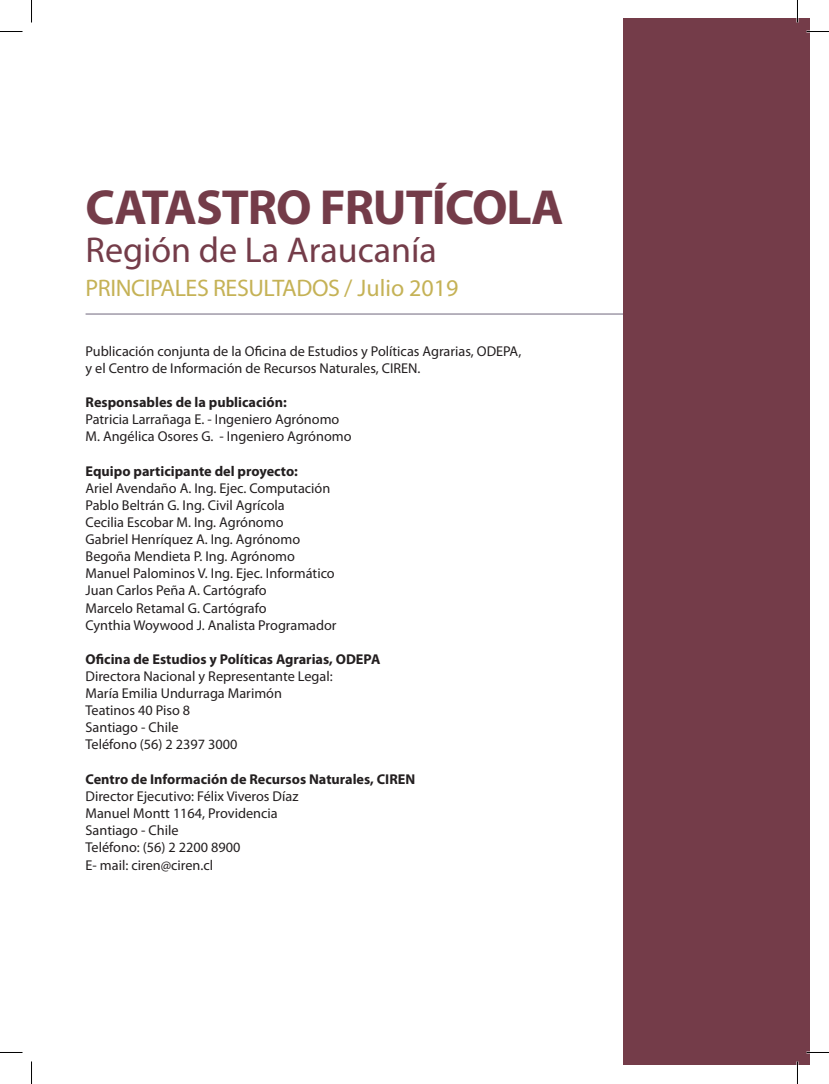
<style>
.page{position:relative;width:829px;height:1084px;background:#fff}
.page>*{position:absolute;margin:0;border:0;box-sizing:border-box;transform-origin:0 0}
.t1{font:700 49.5px "Myriad Pro";letter-spacing:-.02em;color:#743c49}
.t2{font:36px "Myriad Pro";color:#743c49}
.t3{font:24px "Myriad Pro";letter-spacing:-.015em;color:#c5b256}
.t4{font:14.25px/17.1px "Myriad Pro";color:#231f20}
.t5{font:700 14.25px "Myriad Pro";color:#231f20}
</style>
<div class="page">
<hr style="left:86px;top:314px;width:657px;height:1px;background:#70667d">
<div style="left:623px;top:19px;width:174px;height:1046px;background:#743c49"></div>
<div style="left:797px;top:19px;width:13px;height:1046px;background:#743c49"></div>
<hr style="left:806px;top:1051px;width:22px;height:2px;background:#fff">
<hr style="left:796px;top:0;width:2px;height:23px;background:#fff">
<hr style="left:796px;top:1061px;width:2px;height:22px;background:#fff">
<svg style="left:0;top:31px;width:22px;height:1px"></svg>
<svg style="left:806px;top:31px;width:22px;height:1px"></svg>
<svg style="left:0;top:1052px;width:22px;height:1px"></svg>
<svg style="left:806px;top:1052px;width:22px;height:1px"></svg>
<svg style="left:31px;top:0;width:1px;height:23px"></svg>
<svg style="left:31px;top:1061px;width:1px;height:22px"></svg>
<svg style="left:797px;top:0;width:1px;height:23px"></svg>
<svg style="left:797px;top:1061px;width:1px;height:22px"></svg>
<h1 class="t1" style="left:86px;top:175px;width:479px">CATASTRO FRUTÍCOLA</h1>
<h2 class="t2" style="left:86px;top:227px;width:353px">Región de La Araucanía</h2>
<h3 class="t3" style="left:86px;top:273px;width:374px">PRINCIPALES RESULTADOS / Julio 2019</h3>
<p class="t4" style="left:86px;top:342px;width:437px">Publicación conjunta de la Oficina de Estudios y Políticas Agrarias, ODEPA, y el Centro de Información de Recursos Naturales, CIREN.</p>
<p class="t5" style="left:86px;top:393px;width:203px">Responsables de la publicación:</p>
<p class="t4" style="left:86px;top:411px;width:267px">Patricia Larrañaga E. - Ingeniero Agrónomo<br>M. Angélica Osores G. - Ingeniero Agrónomo</p>
<p class="t5" style="left:86px;top:461px;width:214px">Equipo participante del proyecto:</p>
<p class="t4" style="left:86px;top:479px;width:252px">Ariel Avendaño A. Ing. Ejec. Computación Pablo Beltrán G. Ing. Civil Agrícola<br>Cecilia Escobar M. Ing. Agrónomo<br>Gabriel Henríquez A. Ing. Agrónomo Begoña Mendieta P. Ing. Agrónomo Manuel Palominos V. Ing. Ejec. Informático Juan Carlos Peña A. Cartógrafo<br>Marcelo Retamal G. Cartógrafo<br>Cynthia Woywood J. Analista Programador</p>
<p class="t5" style="left:86px;top:649px;width:296px">Oficina de Estudios y Políticas Agrarias, ODEPA</p>
<p class="t4" style="left:86px;top:667px;width:248px">Directora Nacional y Representante Legal:<br>María Emilia Undurraga Marimón<br>Teatinos 40 Piso 8<br>Santiago - Chile<br>Teléfono (56) 2 2397 3000</p>
<p class="t5" style="left:86px;top:769px;width:331px">Centro de Información de Recursos Naturales, CIREN</p>
<p class="t4" style="left:86px;top:787px;width:214px">Director Ejecutivo: Félix Viveros Díaz<br>Manuel Montt 1164, Providencia<br>Santiago - Chile<br>Teléfono: (56) 2 2200 8900<br>E- mail: ciren@ciren.cl</p>
</div>
